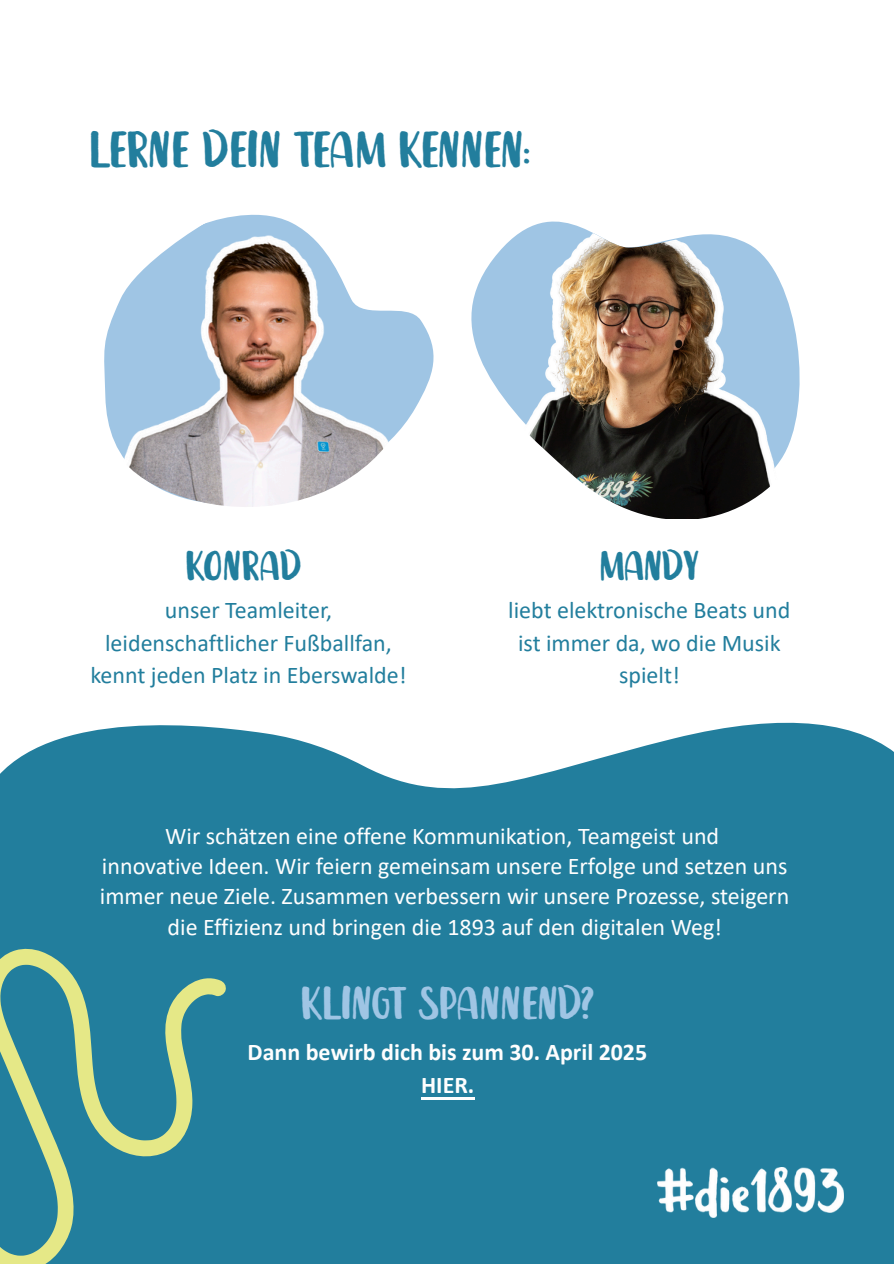
<style>
.page{position:relative;width:894px;height:1264px;background:#fff}
.page>*{position:absolute;margin:0;border:0;box-sizing:border-box;transform-origin:0 0}
.t1{font:49.65px "Leira Lite";color:#227e9d}
.t2{font:45px "Leira Lite";color:#9fc5e4}
.t3{font:40.5px "Leira Lite";color:#227e9d}
.t4{font:24px/30.3px "Calibri";color:#fefefe;text-align:center}
.t5{font:24px/32.7px "Calibri";color:#227e9d;text-align:center}
.t6{font:700 24px/32.7px "Calibri";color:#fefefe;text-align:center}
.s1{font-style:inherit}
</style>
<div class="page">
<svg style="left:104px;top:214px;width:330px;height:204px"></svg>
<div style="left:0;top:722px;width:893px;height:541px;background:#227e9d"></div>
<img style="left:657px;top:1167px;width:186px;height:50px">
<img style="left:105px;top:227px;width:304px;height:280px">
<img style="left:471px;top:222px;width:329px;height:297px">
<svg style="left:0;top:947px;width:226px;height:316px;background:#439099"></svg>
<hr style="left:421px;top:1096px;width:53px;height:3px;background:#fefefe">
<p class="t1" style="left:89px;top:117px;width:443px">LERNE DEIN TEAM KENNEN:</p>
<p class="t3" style="left:186px;top:538px;width:117px">KONRAD</p>
<p class="t5" style="left:90px;top:595px;width:317px">unser Teamleiter, leidenschaftlicher Fußballfan, kennt jeden Platz in Eberswalde!</p>
<p class="t3" style="left:599px;top:538px;width:100px">MANDY</p>
<p class="t5" style="left:508px;top:595px;width:284px">liebt elektronische Beats und ist immer da, wo die Musik spielt!</p>
<p class="t4" style="left:100px;top:822px;width:690px">Wir schätzen eine offene Kommunikation, Teamgeist und<br>innovative Ideen. Wir feiern gemeinsam unsere Erfolge und setzen uns immer neue Ziele. Zusammen verbessern wir unsere Prozesse, steigern die Effizienz und bringen die 1893 auf den digitalen Weg!</p>
<p class="t2" style="left:301px;top:973px;width:294px">KLINGT SPANNEND?</p>
<p class="t6" style="left:247px;top:1037px;width:401px">Dann bewirb dich bis zum 30. April 2025<br><span class="s1">HIER.</span></p>
</div>
